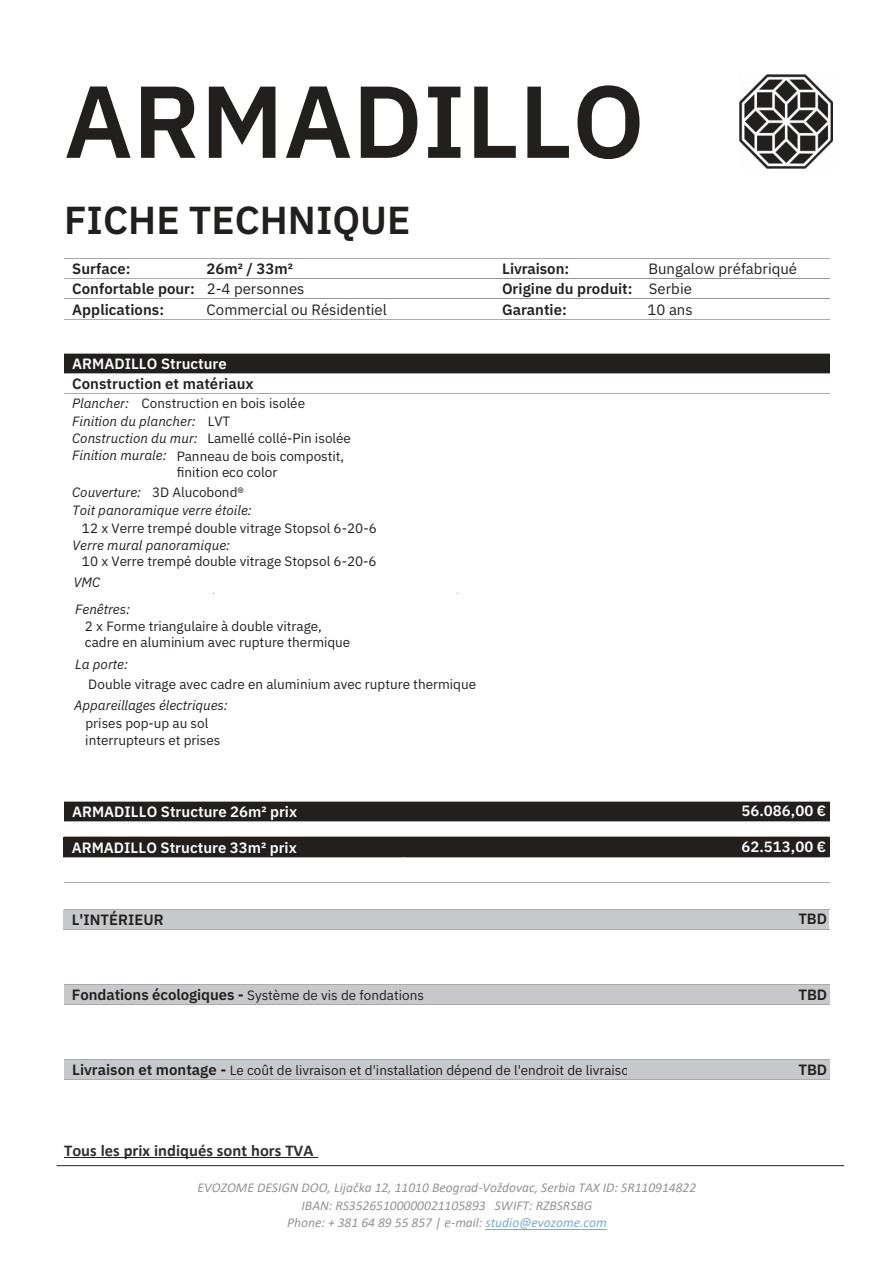
<style>
.page{position:relative;width:893px;height:1263px;background:#fff}
.page>*{position:absolute;margin:0;border:0;box-sizing:border-box;transform-origin:0 0}
.t1{font:600 102px "IBM Plex Sans";color:#221f1f}
.t2{font:600 39px "IBM Plex Sans";color:#221f1f}
.t3{font:700 16.5px "Calibri";letter-spacing:.005em;color:#323132}
.t4{font:600 15px "IBM Plex Sans";color:#221f1f}
.t5{font:600 15px "IBM Plex Sans";color:#fff}
.t6{font:15px "IBM Plex Sans";color:#221f1f}
.t7{font:600 14.85px "IBM Plex Sans";color:#fff}
.t8{font:600 14.85px "IBM Plex Sans";color:#221f1f}
.t9{font:13.5px/17.5px "IBM Plex Sans";color:#221f1f}
.t10{font:italic 13.5px/17.9px "Calibri";color:#929497;text-align:center}
.t11{font:italic 13.5px/19px "IBM Plex Sans";color:#221f1f}
.s1{font-weight:400}
.s2{font-style:italic}
.s3{font-style:normal}
.s4{font-weight:600;font-size:15px}
.s5{color:#74acdd}
</style>
<div class="page">
<div style="left:64px;top:985px;width:766px;height:19px;background:#c6c8c9"></div>
<hr style="left:486px;top:1229px;width:121px;height:1px;background:#74acdd">
<img style="left:739px;top:75px;width:93px;height:93px">
<hr style="left:57px;top:1165px;width:787px;height:1px;background:#221f1f">
<hr style="left:64px;top:1157px;width:254px;height:1px;background:#221f1f">
<hr style="left:64px;top:258px;width:149px;height:1px;background:#afaaaa">
<hr style="left:214px;top:258px;width:307px;height:1px;background:#afaaaa">
<hr style="left:522px;top:258px;width:308px;height:1px;background:#afaaaa">
<hr style="left:64px;top:278px;width:149px;height:1px;background:#afaaaa">
<hr style="left:214px;top:278px;width:307px;height:1px;background:#929497">
<hr style="left:522px;top:278px;width:308px;height:1px;background:#929497">
<hr style="left:64px;top:298px;width:149px;height:1px;background:#afaaaa">
<hr style="left:214px;top:298px;width:307px;height:1px;background:#929497">
<hr style="left:522px;top:298px;width:308px;height:1px;background:#929497">
<hr style="left:64px;top:319px;width:149px;height:1px;background:#afaaaa">
<hr style="left:214px;top:319px;width:307px;height:1px;background:#afaaaa">
<hr style="left:522px;top:319px;width:308px;height:1px;background:#afaaaa">
<div style="left:72px;top:354px;width:758px;height:19px;background:#221f1f"></div>
<div style="left:64px;top:354px;width:340px;height:19px;background:#221f1f"></div>
<hr style="left:214px;top:353px;width:190px;height:1px;background:#afaaaa">
<hr style="left:64px;top:353px;width:149px;height:1px;background:#afaaaa">
<hr style="left:628px;top:353px;width:202px;height:1px;background:#afaaaa">
<hr style="left:404px;top:353px;width:223px;height:1px;background:#afaaaa">
<hr style="left:628px;top:373px;width:202px;height:1px;background:#afaaaa">
<hr style="left:404px;top:373px;width:223px;height:1px;background:#afaaaa">
<hr style="left:64px;top:373px;width:340px;height:1px;background:#afaaaa">
<hr style="left:64px;top:394px;width:340px;height:1px;background:#afaaaa">
<hr style="left:404px;top:394px;width:54px;height:1px;background:#afaaaa">
<hr style="left:458px;top:394px;width:169px;height:1px;background:#afaaaa">
<hr style="left:628px;top:394px;width:202px;height:1px;background:#afaaaa">
<hr style="left:64px;top:882px;width:150px;height:1px;background:#afaaaa">
<hr style="left:214px;top:882px;width:244px;height:1px;background:#afaaaa">
<hr style="left:458px;top:882px;width:372px;height:1px;background:#afaaaa">
<div style="left:64px;top:910px;width:393px;height:19px;background:#c6c8c9"></div>
<div style="left:457px;top:910px;width:180px;height:19px;background:#c6c8c9"></div>
<div style="left:637px;top:910px;width:192px;height:19px;background:#c6c8c9"></div>
<hr style="left:64px;top:909px;width:149px;height:1px;background:#afaaaa">
<hr style="left:213px;top:909px;width:244px;height:1px;background:#afaaaa">
<hr style="left:458px;top:909px;width:180px;height:1px;background:#afaaaa">
<hr style="left:638px;top:909px;width:191px;height:1px;background:#afaaaa">
<hr style="left:64px;top:929px;width:393px;height:1px;background:#afaaaa">
<hr style="left:458px;top:929px;width:180px;height:1px;background:#afaaaa">
<hr style="left:638px;top:929px;width:191px;height:1px;background:#afaaaa">
<hr style="left:64px;top:984px;width:149px;height:1px;background:#afaaaa">
<hr style="left:214px;top:984px;width:244px;height:1px;background:#afaaaa">
<hr style="left:458px;top:984px;width:169px;height:1px;background:#afaaaa">
<hr style="left:628px;top:984px;width:202px;height:1px;background:#afaaaa">
<hr style="left:64px;top:1004px;width:149px;height:1px;background:#afaaaa">
<hr style="left:214px;top:1004px;width:413px;height:1px;background:#afaaaa">
<hr style="left:628px;top:1004px;width:202px;height:1px;background:#afaaaa">
<div style="left:64px;top:1060px;width:563px;height:19px;background:#c6c8c9"></div>
<div style="left:627px;top:1060px;width:203px;height:19px;background:#c6c8c9"></div>
<hr style="left:64px;top:1059px;width:149px;height:1px;background:#afaaaa">
<hr style="left:214px;top:1059px;width:413px;height:1px;background:#afaaaa">
<hr style="left:628px;top:1059px;width:202px;height:1px;background:#afaaaa">
<hr style="left:64px;top:1079px;width:563px;height:1px;background:#afaaaa">
<hr style="left:628px;top:1079px;width:202px;height:1px;background:#afaaaa">
<div style="left:64px;top:802px;width:340px;height:19px;background:#221f1f"></div>
<div style="left:72px;top:802px;width:758px;height:19px;background:#221f1f"></div>
<hr style="left:64px;top:801px;width:149px;height:1px;background:#afaaaa">
<hr style="left:214px;top:801px;width:190px;height:1px;background:#afaaaa">
<hr style="left:404px;top:801px;width:223px;height:1px;background:#afaaaa">
<hr style="left:628px;top:801px;width:202px;height:1px;background:#afaaaa">
<hr style="left:64px;top:821px;width:340px;height:1px;background:#afaaaa">
<hr style="left:404px;top:821px;width:223px;height:1px;background:#afaaaa">
<hr style="left:628px;top:821px;width:202px;height:1px;background:#afaaaa">
<div style="left:72px;top:837px;width:757px;height:20px;background:#221f1f"></div>
<div style="left:64px;top:837px;width:339px;height:20px;background:#221f1f"></div>
<hr style="left:213px;top:836px;width:190px;height:1px;background:#afaaaa">
<hr style="left:64px;top:836px;width:149px;height:1px;background:#afaaaa">
<hr style="left:627px;top:836px;width:202px;height:1px;background:#afaaaa">
<hr style="left:404px;top:836px;width:223px;height:1px;background:#afaaaa">
<hr style="left:627px;top:857px;width:202px;height:1px;background:#afaaaa">
<hr style="left:404px;top:857px;width:223px;height:1px;background:#afaaaa">
<hr style="left:64px;top:857px;width:339px;height:1px;background:#afaaaa">
<h1 class="t1" style="left:64px;top:59px;width:582px">ARMADILLO</h1>
<h2 class="t2" style="left:64px;top:196px;width:348px">FICHE TECHNIQUE</h2>
<p class="t4" style="left:502px;top:260px;width:68px">Livraison:</p>
<p class="t6" style="left:648px;top:260px;width:150px">Bungalow préfabriqué</p>
<p class="t4" style="left:72px;top:259px;width:60px">Surface:</p>
<p class="t4" style="left:207px;top:260px;width:88px">26m² / 33m²</p>
<p class="t4" style="left:72px;top:280px;width:124px">Confortable pour:</p>
<p class="t6" style="left:207px;top:280px;width:99px">2-4 personnes</p>
<p class="t4" style="left:502px;top:280px;width:192px">Origine du produit: <span class="s1">Serbie</span></p>
<p class="t4" style="left:72px;top:300px;width:93px">Applications:</p>
<p class="t6" style="left:207px;top:300px;width:182px">Commercial ou Résidentiel</p>
<p class="t4" style="left:502px;top:300px;width:66px">Garantie:</p>
<p class="t6" style="left:647px;top:300px;width:47px">10 ans</p>
<p class="t5" style="left:72px;top:355px;width:156px">ARMADILLO Structure</p>
<p class="t4" style="left:72px;top:375px;width:183px">Construction et matériaux</p>
<p class="t11" style="left:72px;top:395px;width:58px">Plancher:</p>
<p class="t9" style="left:72px;top:394px;width:280px;text-indent:69px">Construction en bois isolée <span class="s2">Finition du plancher:</span> LVT<br><span class="s2">Construction du mur:</span> Lamellé collé-Pin isolée <span class="s2">Finition murale:</span> Panneau de bois compostit,</p>
<p class="t11" style="left:72px;top:464px;width:207px;text-indent:104px"><span class="s3">finition eco color<br></span>Couverture: <span class="s3">3D Alucobond®<br></span>Toit panoramique verre étoile:</p>
<p class="t9" style="left:82px;top:519px;width:296px">12 x Verre trempé double vitrage Stopsol 6-20-6</p>
<p class="t11" style="left:72px;top:537px;width:159px">Verre mural panoramique:</p>
<p class="t9" style="left:82px;top:553px;width:296px">10 x Verre trempé double vitrage Stopsol 6-20-6</p>
<p class="t11" style="left:74px;top:573px;width:28px">VMC</p>
<p class="t11" style="left:75px;top:600px;width:57px">Fenêtres:</p>
<p class="t9" style="left:85px;top:618px;width:267px;line-height:16.2px">2 x Forme triangulaire à double vitrage, cadre en aluminium avec rupture thermique</p>
<p class="t11" style="left:75px;top:656px;width:54px">La porte:</p>
<p class="t9" style="left:88px;top:675px;width:389px">Double vitrage avec cadre en aluminium avec rupture thermique</p>
<p class="t11" style="left:74px;top:697px;width:155px">Appareillages électriques:</p>
<p class="t9" style="left:85px;top:714px;width:125px">prises pop-up au sol</p>
<p class="t9" style="left:85px;top:731px;width:137px">interrupteurs et prises</p>
<p class="t7" style="left:741px;top:802px;width:86px">56.086,00 €</p>
<p class="t5" style="left:72px;top:803px;width:227px">ARMADILLO Structure 26m² prix</p>
<p class="t5" style="left:72px;top:838px;width:227px">ARMADILLO Structure 33m² prix</p>
<p class="t7" style="left:741px;top:837px;width:86px">62.513,00 €</p>
<p class="t4" style="left:72px;top:910px;width:93px">L'INTÉRIEUR</p>
<p class="t9" style="left:72px;top:987px;width:354px"><span class="s4">Fondations écologiques -</span> Système de vis de fondations</p>
<p class="t8" style="left:798px;top:910px;width:30px">TBD</p>
<p class="t4" style="left:798px;top:986px;width:30px">TBD</p>
<p class="t9" style="left:72px;top:1062px;width:566px"><span class="s4">Livraison et montage -</span> Le coût de livraison et d'installation dépend de l'endroit de livraison</p>
<p class="t4" style="left:798px;top:1061px;width:30px">TBD</p>
<p class="t3" style="left:64px;top:1144px;width:251px">Tous les prix indiquÈs sont hors TVA</p>
<p class="t10" style="left:198px;top:1179px;width:500px">EVOZOME DESIGN DOO, Lijačka 12, 11010 Beograd-Voždovac, Serbia TAX ID: SR110914822<br>IBAN: RS35265100000021105893 SWIFT: RZBSRSBG</p>
<p class="t10" style="left:287px;top:1214px;width:321px">Phone: + 381 64 89 55 857 | e-mail: <span class="s5">studio@evozome.com</span></p>
</div>
